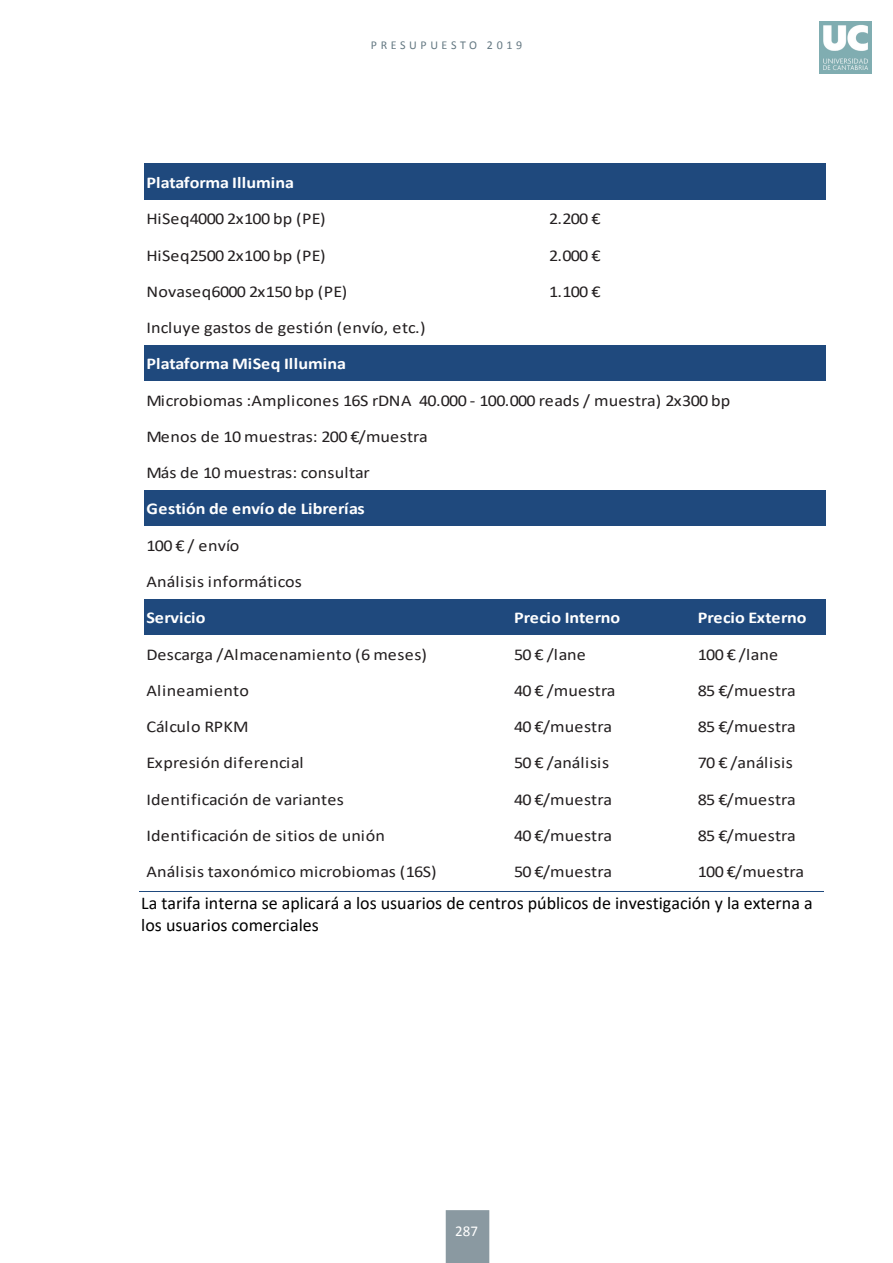
<style>
.page{position:relative;width:893px;height:1263px;background:#fff}
.page>*{position:absolute;margin:0;border:0;box-sizing:border-box;transform-origin:0 0}
.t1{font:18px/21.9px "Calibri";color:#000}
.t2{font:16.5px/36.3px "Calibri";letter-spacing:.005em;color:#231f20;scale:1.1 1}
.t3{font:700 16.5px "Calibri";letter-spacing:-.005em;color:#fff;scale:1.1 1}
.t4{font:15px "Calibri";color:#fff}
.t5{font:12px "Calibri";letter-spacing:.3em;color:#647882}
.s1{font-weight:700;color:#fff}
</style>
<div class="page">
<img style="left:819px;top:21px;width:53px;height:53px">
<div style="left:446px;top:1210px;width:43px;height:53px;background:#8a99a1"></div>
<hr style="left:139px;top:891px;width:685px;height:1px;background:#1f497d">
<div style="left:144px;top:164px;width:681px;height:37px;background:#1f497d"></div>
<div style="left:144px;top:200px;width:681px;height:146px;background:#fff"></div>
<div style="left:144px;top:345px;width:681px;height:37px;background:#1f497d"></div>
<div style="left:144px;top:381px;width:681px;height:110px;background:#fff"></div>
<div style="left:144px;top:490px;width:681px;height:38px;background:#1f497d"></div>
<div style="left:144px;top:526px;width:681px;height:74px;background:#fff"></div>
<div style="left:144px;top:599px;width:681px;height:37px;background:#1f497d"></div>
<div style="left:144px;top:635px;width:681px;height:255px;background:#fff"></div>
<p class="t5" style="left:371px;top:38px;width:153px">PRESUPUESTO 2019</p>
<p class="t2" style="left:146px;top:164px;width:164px"><span class="s1">Plataforma Illumina<br></span>HiSeq4000 2x100 bp (PE)</p>
<p class="t2" style="left:549px;top:200px;width:48px">2.200 €</p>
<p class="t2" style="left:146px;top:236px;width:164px">HiSeq2500 2x100 bp (PE)</p>
<p class="t2" style="left:549px;top:236px;width:48px">2.000 €</p>
<p class="t2" style="left:146px;top:273px;width:184px">Novaseq6000 2x150 bp (PE)</p>
<p class="t2" style="left:549px;top:273px;width:48px">1.100 €</p>
<p class="t2" style="left:146px;top:309px;width:532px">Incluye gastos de gestión (envío, etc.)<br><span class="s1">Plataforma MiSeq Illumina<br></span>Microbiomas :Amplicones 16S rDNA 40.000 - 100.000 reads / muestra) 2x300 bp<br>Menos de 10 muestras: 200 €/muestra<br>Más de 10 muestras: consultar<br><span class="s1">Gestión de envío de Librerías<br></span>100 € / envío<br>Análisis informáticos<br><span class="s1">Servicio</span></p>
<p class="t3" style="left:514px;top:606px;width:98px">Precio Interno</p>
<p class="t3" style="left:698px;top:606px;width:100px">Precio Externo</p>
<p class="t2" style="left:146px;top:635px;width:257px">Descarga /Almacenamiento (6 meses)</p>
<p class="t2" style="left:514px;top:635px;width:67px">50 € /lane</p>
<p class="t2" style="left:698px;top:635px;width:74px">100 € /lane</p>
<p class="t2" style="left:146px;top:672px;width:95px">Alineamiento</p>
<p class="t2" style="left:514px;top:672px;width:94px">40 € /muestra</p>
<p class="t2" style="left:698px;top:672px;width:91px">85 €/muestra</p>
<p class="t2" style="left:146px;top:708px;width:95px">Cálculo RPKM</p>
<p class="t2" style="left:514px;top:708px;width:91px">40 €/muestra</p>
<p class="t2" style="left:698px;top:708px;width:91px">85 €/muestra</p>
<p class="t2" style="left:146px;top:744px;width:144px">Expresión diferencial</p>
<p class="t2" style="left:514px;top:744px;width:88px">50 € /análisis</p>
<p class="t2" style="left:698px;top:744px;width:88px">70 € /análisis</p>
<p class="t2" style="left:146px;top:781px;width:181px">Identificación de variantes</p>
<p class="t2" style="left:514px;top:781px;width:91px">40 €/muestra</p>
<p class="t2" style="left:698px;top:781px;width:91px">85 €/muestra</p>
<p class="t2" style="left:146px;top:817px;width:218px">Identificación de sitios de unión</p>
<p class="t2" style="left:514px;top:817px;width:91px">40 €/muestra</p>
<p class="t2" style="left:698px;top:817px;width:91px">85 €/muestra</p>
<p class="t2" style="left:146px;top:853px;width:265px">Análisis taxonómico microbiomas (16S)</p>
<p class="t2" style="left:514px;top:853px;width:91px">50 €/muestra</p>
<p class="t2" style="left:698px;top:853px;width:98px">100 €/muestra</p>
<p class="t1" style="left:141px;top:892px;width:673px">La tarifa interna se aplicará a los usuarios de centros públicos de investigación y la externa a los usuarios comerciales</p>
<p class="t4" style="left:455px;top:1221px;width:24px">287</p>
</div>
